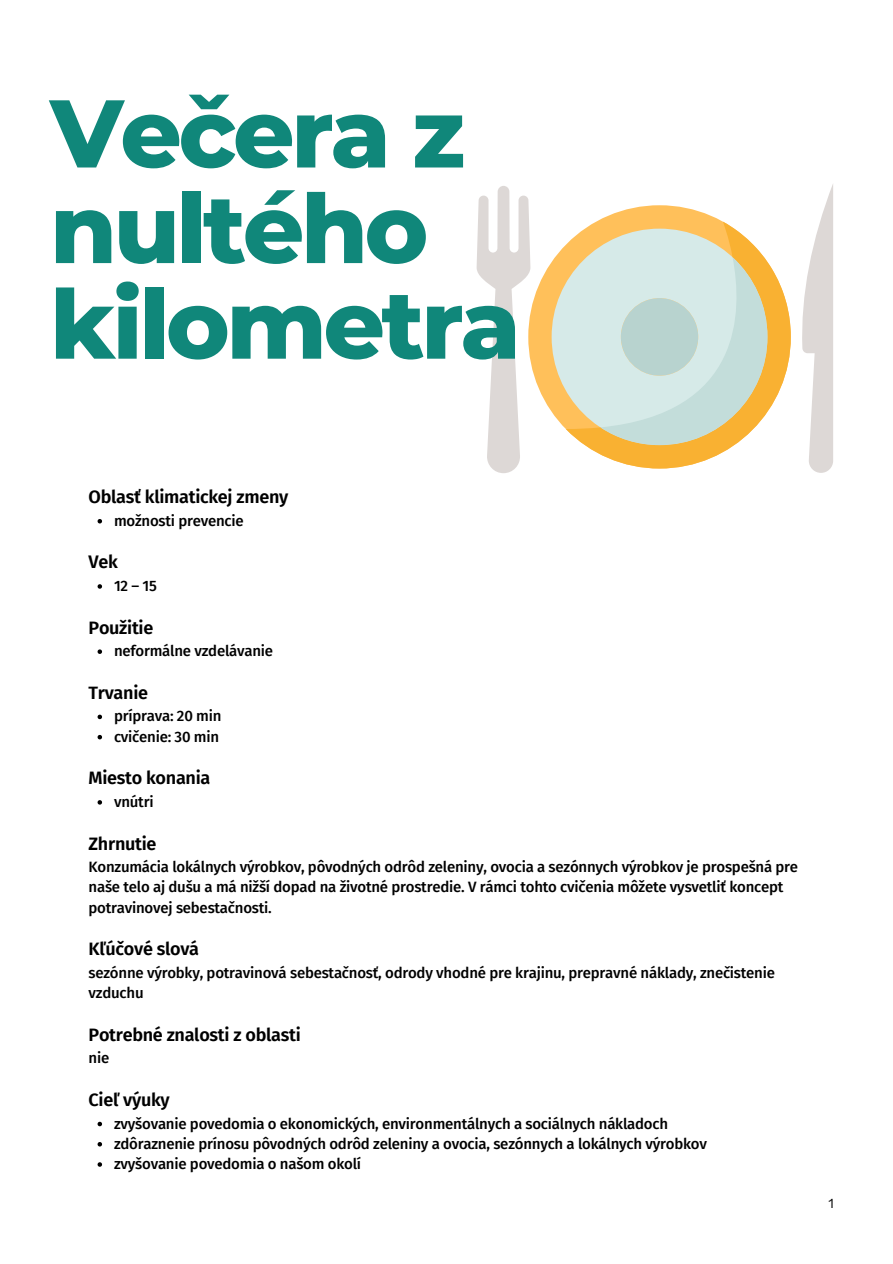
<style>
.page{position:relative;width:893px;height:1264px;background:#fff}
.page>*{position:absolute;margin:0;border:0;box-sizing:border-box;transform-origin:0 0}
.t1{font:800 95.85px/95.6px "Montserrat";letter-spacing:-.035em;color:#10877a}
.t2{font:600 18px "Fira Sans";letter-spacing:-.015em;color:#000}
.t3{font:500 15px/20.2px "Fira Sans";letter-spacing:-.015em;color:#000}
.t4{font:12px "Open Sauce One";color:#000}
</style>
<div class="page">
<svg style="left:98px;top:519px;width:4px;height:4px"></svg>
<svg style="left:98px;top:584px;width:4px;height:4px"></svg>
<svg style="left:98px;top:649px;width:4px;height:5px"></svg>
<svg style="left:98px;top:714px;width:4px;height:5px"></svg>
<svg style="left:98px;top:735px;width:4px;height:4px"></svg>
<svg style="left:98px;top:800px;width:4px;height:4px"></svg>
<svg style="left:98px;top:1121px;width:4px;height:5px"></svg>
<svg style="left:98px;top:1142px;width:4px;height:4px"></svg>
<svg style="left:98px;top:1162px;width:4px;height:4px"></svg>
<div style="left:528px;top:205px;width:262px;height:263px;background:#ffc05a;border-radius:50%"></div>
<svg style="left:476px;top:186px;width:54px;height:287px"></svg>
<svg style="left:802px;top:184px;width:31px;height:289px"></svg>
<svg style="left:551px;top:245px;width:14px;height:183px"></svg>
<svg style="left:565px;top:221px;width:225px;height:247px"></svg>
<svg style="left:600px;top:257px;width:167px;height:188px"></svg>
<h1 class="t1" style="left:50px;top:85px;width:472px">Večera z nultého kilometra</h1>
<p class="t2" style="left:89px;top:486px;width:201px">Oblasť klimatickej zmeny</p>
<p class="t3" style="left:114px;top:510px;width:131px">možnosti prevencie</p>
<p class="t2" style="left:89px;top:551px;width:31px">Vek</p>
<p class="t3" style="left:114px;top:576px;width:44px">12 – 15</p>
<p class="t2" style="left:89px;top:617px;width:66px">Použitie</p>
<p class="t3" style="left:114px;top:641px;width:161px">neformálne vzdelávanie</p>
<p class="t2" style="left:89px;top:682px;width:61px">Trvanie</p>
<p class="t3" style="left:114px;top:706px;width:109px">príprava: 20 min cvičenie: 30 min</p>
<p class="t2" style="left:89px;top:767px;width:123px">Miesto konania</p>
<p class="t3" style="left:114px;top:791px;width:41px">vnútri</p>
<p class="t2" style="left:89px;top:832px;width:69px">Zhrnutie</p>
<p class="t3" style="left:89px;top:857px;width:711px">Konzumácia lokálnych výrobkov, pôvodných odrôd zeleniny, ovocia a sezónnych výrobkov je prospešná pre naše telo aj dušu a má nižší dopad na životné prostredie. V rámci tohto cvičenia môžete vysvetliť koncept potravinovej sebestačnosti.</p>
<p class="t2" style="left:89px;top:938px;width:112px">Kľúčové slová</p>
<p class="t3" style="left:89px;top:962px;width:687px">sezónne výrobky, potravinová sebestačnosť, odrody vhodné pre krajinu, prepravné náklady, znečistenie vzduchu</p>
<p class="t2" style="left:89px;top:1023px;width:214px">Potrebné znalosti z oblasti</p>
<p class="t3" style="left:89px;top:1048px;width:22px">nie</p>
<p class="t2" style="left:89px;top:1089px;width:83px">Cieľ výuky</p>
<p class="t3" style="left:114px;top:1113px;width:594px">zvyšovanie povedomia o ekonomických, environmentálnych a sociálnych nákladoch zdôraznenie prínosu pôvodných odrôd zeleniny a ovocia, sezónnych a lokálnych výrobkov zvyšovanie povedomia o našom okolí</p>
<p class="t4" style="left:828px;top:1196px;width:7px">1</p>
</div>
